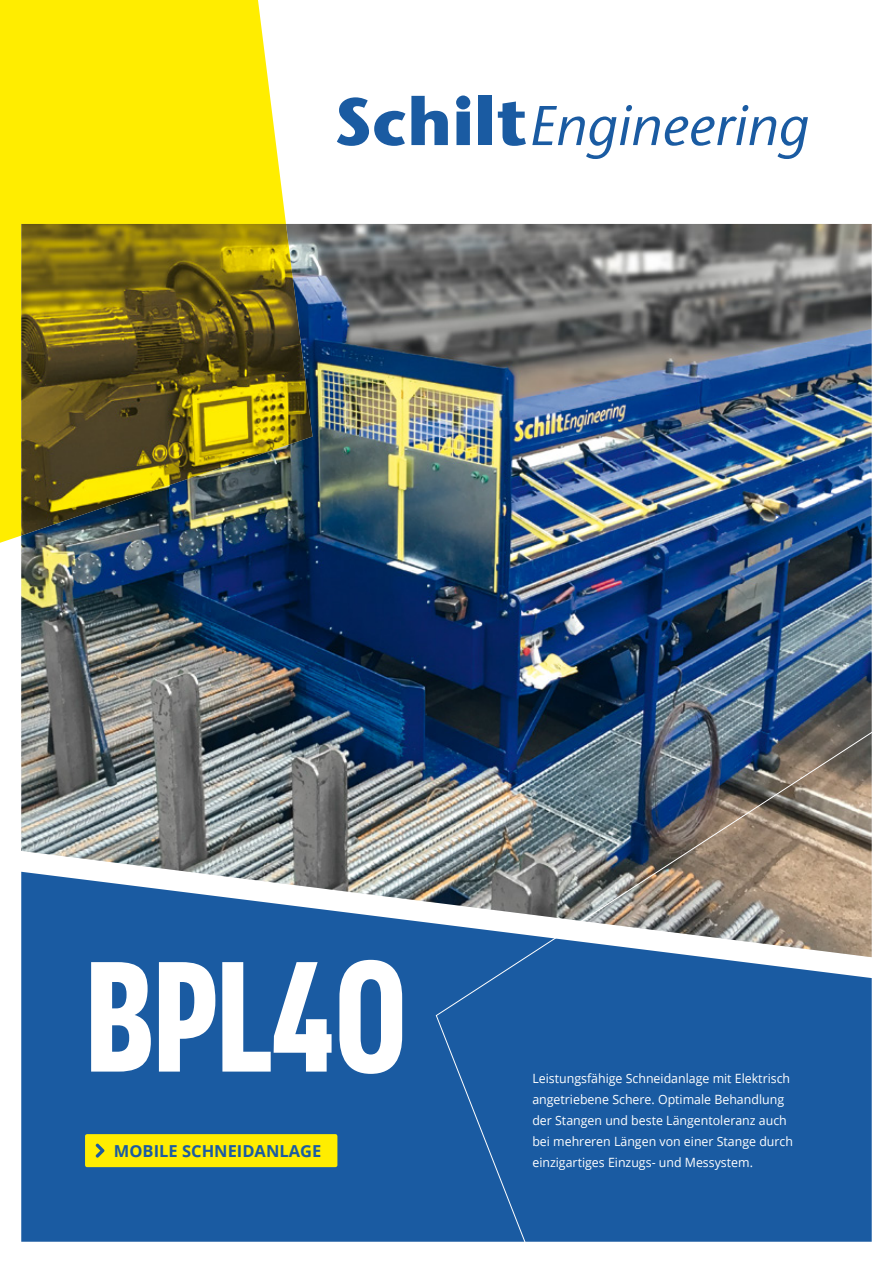
<style>
.page{position:relative;width:893px;height:1263px;background:#fff}
.page>*{position:absolute;margin:0;border:0;box-sizing:border-box;transform-origin:0 0}
.t1{font:700 condensed 164.1px "Praktika";color:#fff}
.t2{font:700 16.5px "Open Sans";color:#1a5ba2}
.t3{font:12.75px/21px "Open Sans";color:#fff}
</style>
<div class="page">
<div style="left:21px;top:957px;width:414px;height:285px;background:#1a5ba2"></div>
<div style="left:85px;top:1134px;width:252px;height:33px;background:#ffed00;border-radius:2px"></div>
<svg style="left:96px;top:1143px;width:8px;height:15px"></svg>
<img style="left:21px;top:224px;width:851px;height:733px">
<svg style="left:337px;top:97px;width:68px;height:49px"></svg>
<svg style="left:411px;top:96px;width:37px;height:49px"></svg>
<svg style="left:456px;top:96px;width:14px;height:49px"></svg>
<div style="left:479px;top:96px;width:13px;height:49px;background:#1a5ba2"></div>
<svg style="left:498px;top:102px;width:28px;height:44px"></svg>
<svg style="left:532px;top:105px;width:276px;height:54px"></svg>
<div style="left:0;top:0;width:286px;height:543px;background:#ffed00"></div>
<img style="left:21px;top:224px;width:292px;height:312px">
<img style="left:435px;top:654px;width:437px;height:588px">
<h1 class="t1" style="left:85px;top:889px;width:324px">BPL40</h1>
<p class="t2" style="left:114px;top:1139px;width:209px">MOBILE SCHNEIDANLAGE</p>
<p class="t3" style="left:532px;top:1068px;width:262px">Leistungsfähige Schneidanlage mit Elektrisch angetriebene Schere. Optimale Behandlung der Stangen und beste Längentoleranz auch bei mehreren Längen von einer Stange durch einzigartiges Einzugs- und Messystem.</p>
</div>
